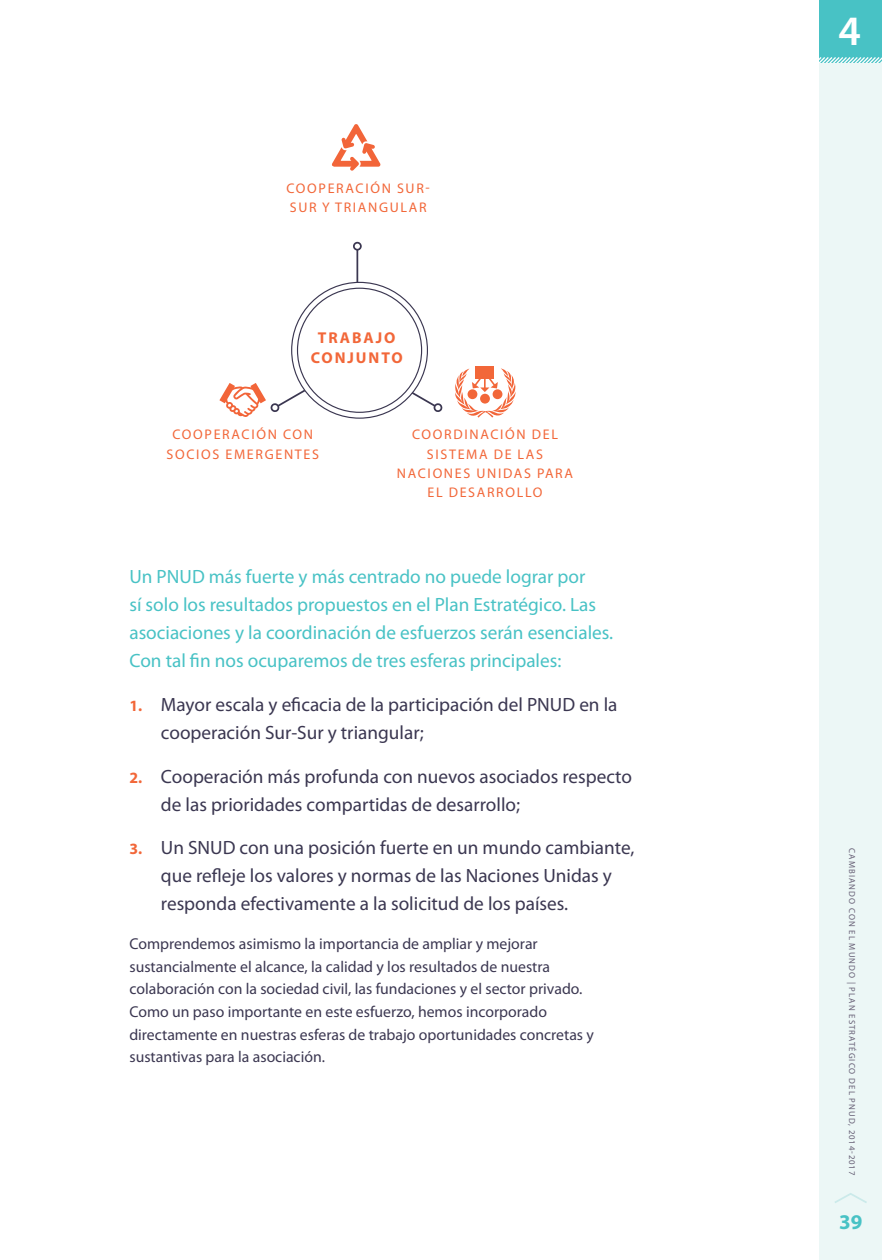
<style>
.page{position:relative;width:882px;height:1260px;background:#fff}
.page>*{position:absolute;margin:0;border:0;box-sizing:border-box;transform-origin:0 0}
.t1{font:600 42px "Myriad Pro";color:#fff}
.t2{font:700 21px "Myriad Pro";color:#48c2c5}
.t3{font:19.25px/28px "Myriad Pro";color:#3b3751}
.t4{font:19.25px/28px "Myriad Pro";color:#48c2c5}
.t5{font:15.75px/22.8px "Myriad Pro";color:#3b3751}
.t6{font:700 15.75px "Myriad Pro";color:#f26739}
.t7{font:14px/19.2px "Myriad Pro";letter-spacing:.12em;color:#f26739;text-align:center}
.t8{font:8.75px "Myriad Pro";letter-spacing:.12em;color:#665f75}
.s1{font-weight:700;font-size:15.75px;color:#f26739}
</style>
<div class="page">
<hr style="left:356px;top:250px;width:2px;height:62px;background:#3b3751">
<div style="left:353px;top:242px;width:9px;height:9px;border:2px solid #3b3751;border-radius:50%"></div>
<svg style="left:384px;top:373px;width:59px;height:41px"></svg>
<svg style="left:219px;top:373px;width:115px;height:44px"></svg>
<svg style="left:331px;top:124px;width:50px;height:47px"></svg>
<div style="left:292px;top:282px;width:135px;height:136px;background:#fff;border-radius:50%"></div>
<svg style="left:455px;top:368px;width:60px;height:50px"></svg>
<div style="left:476px;top:366px;width:18px;height:13px;background:#f26739"></div>
<div style="left:819px;top:0;width:63px;height:63px;background:#48c2c5"></div>
<svg style="left:819px;top:57px;width:63px;height:6px"></svg>
<div style="left:819px;top:63px;width:63px;height:1197px;background:#ecf7f6"></div>
<svg style="left:835px;top:1193px;width:32px;height:10px"></svg>
<p class="t7" style="left:286px;top:178px;width:145px;text-align:left">COOPERACIÓN SUR-<br>SUR Y TRIANGULAR</p>
<p class="t6" style="left:318px;top:328px;width:12px">TRA</p>
<p class="t6" style="left:352px;top:328px;width:44px">BAJO</p>
<p class="t6" style="left:311px;top:347px;width:13px">CON</p>
<p class="t6" style="left:348px;top:347px;width:21px">JUNTO</p>
<p class="t7" style="left:166px;top:425px;width:154px">COOPERACIÓN CON<br>SOCIOS EMERGENTES</p>
<p class="t7" style="left:397px;top:425px;width:178px">COORDINACIÓN DEL<br>SISTEMA DE LAS<br>NACIONES UNIDAS PARA<br>EL DESARROLLO</p>
<p class="t4" style="left:129px;top:562px;width:485px">Un PNUD más fuerte y más centrado no puede lograr por<br>sí solo los resultados propuestos en el Plan Estratégico. Las asociaciones y la coordinación de esfuerzos serán esenciales.<br>Con tal fin nos ocuparemos de tres esferas principales:</p>
<p class="t3" style="left:161px;top:690px;width:458px;text-indent:-32px"><span class="s1">1.</span> Mayor escala y eficacia de la participación del PNUD en la cooperación Sur-Sur y triangular;</p>
<p class="t3" style="left:161px;top:762px;width:473px;text-indent:-32px"><span class="s1">2.</span> Cooperación más profunda con nuevos asociados respecto de las prioridades compartidas de desarrollo;</p>
<p class="t3" style="left:161px;top:834px;width:475px;text-indent:-32px"><span class="s1">3.</span> Un SNUD con una posición fuerte en un mundo cambiante, que refleje los valores y normas de las Naciones Unidas y responda efectivamente a la solicitud de los países.</p>
<p class="t5" style="left:129px;top:932px;width:466px">Comprendemos asimismo la importancia de ampliar y mejorar sustancialmente el alcance, la calidad y los resultados de nuestra colaboración con la sociedad civil, las fundaciones y el sector privado.<br>Como un paso importante en este esfuerzo, hemos incorporado directamente en nuestras esferas de trabajo oportunidades concretas y sustantivas para la asociación.</p>
<h1 class="t1" style="left:839px;top:4px;width:24px">4</h1>
<p class="t8" style="left:857px;top:848px;width:329px;rotate:90deg">Cambiando con el mundo | Plan estratégico del PNUD, 2014-2017</p>
<p class="t2" style="left:839px;top:1208px;width:25px">39</p>
</div>
